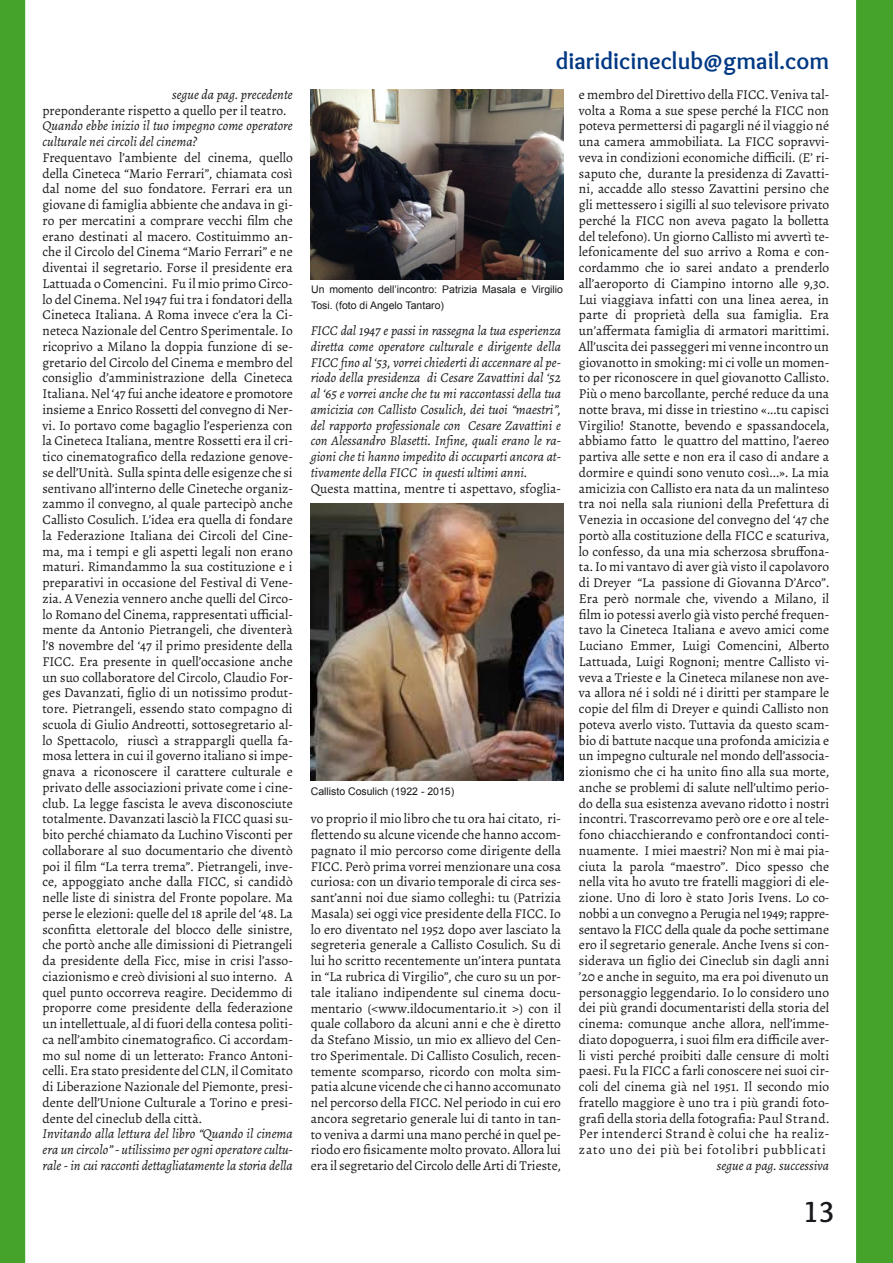
<style>
.page{position:relative;width:893px;height:1263px;background:#fff}
.page>*{position:absolute;margin:0;border:0;box-sizing:border-box;transform-origin:0 0}
.t1{font:700 30px "Overlock";color:#1a171c}
.t2{font:700 24px "Overlock";color:#003883}
.Testo{font:13.5px/15.8px "Alegreya";color:#1a171c;text-align:justify}
.Testo-2{font:italic 13.5px/15.8px "Alegreya";color:#1a171c;text-align:justify}
.autore_e_segue{font:italic 13.5px "Alegreya";color:#1a171c}
.didascalia{font:10.5px/15.8px "Arial";color:#1a171c}
</style>
<div class="page">
<div style="left:856px;top:0;width:37px;height:1263px;background:#45a22b"></div>
<div style="left:0;top:0;width:25px;height:1263px;background:#45a22b"></div>
<img style="left:311px;top:90px;width:253px;height:189px">
<img style="left:310px;top:504px;width:253px;height:276px">
<p class="autore_e_segue" style="left:172px;top:86px;width:122px">segue da pag. precedente</p>
<p class="Testo" style="left:43px;top:102px;width:245px">preponderante rispetto a quello per il teatro.</p>
<p class="Testo-2" style="left:43px;top:118px;width:252px">Quando ebbe inizio il tuo impegno come operatore culturale nei circoli del cinema?</p>
<p class="Testo" style="left:43px;top:149px;width:252px">Frequentavo l’ambiente del cinema, quello della Cineteca “Mario Ferrari”, chiamata così dal nome del suo fondatore. Ferrari era un giovane di famiglia abbiente che andava in gi&shy;ro per mercatini a comprare vecchi film che erano destinati al macero. Costituimmo an&shy;che il Circolo del Cinema “Mario Ferrari” e ne diventai il segretario. Forse il presidente era Lattuada o Comencini. Fu il mio primo Circo&shy;lo del Cinema. Nel 1947 fui tra i fondatori della Cineteca Italiana. A Roma invece c’era la Ci&shy;neteca Nazionale del Centro Sperimentale. Io ricoprivo a Milano la doppia funzione di se&shy;gretario del Circolo del Cinema e membro del consiglio d’amministrazione della Cineteca Italiana. Nel ‘47 fui anche ideatore e promotore insieme a Enrico Rossetti del convegno di Ner&shy;vi. Io portavo come bagaglio l’esperienza con la Cineteca Italiana, mentre Rossetti era il cri&shy;tico cinematografico della redazione genove&shy;se dell’Unità. Sulla spinta delle esigenze che si sentivano all’interno delle Cineteche organiz&shy;zammo il convegno, al quale partecipò anche Callisto Cosulich. L’idea era quella di fondare la Federazione Italiana dei Circoli del Cine&shy;ma, ma i tempi e gli aspetti legali non erano maturi. Rimandammo la sua costituzione e i preparativi in occasione del Festival di Vene&shy;zia. A Venezia vennero anche quelli del Circo&shy;lo Romano del Cinema, rappresentati ufficial&shy;mente da Antonio Pietrangeli, che diventerà l’8 novembre del ‘47 il primo presidente della FICC. Era presente in quell’occasione anche un suo collaboratore del Circolo, Claudio For&shy;ges Davanzati, figlio di un notissimo produt&shy;tore. Pietrangeli, essendo stato compagno di scuola di Giulio Andreotti, sottosegretario al&shy;lo Spettacolo, riuscì a strappargli quella fa&shy;mosa lettera in cui il governo italiano si impe&shy;gnava a riconoscere il carattere culturale e privato delle associazioni private come i cine&shy;club. La legge fascista le aveva disconosciute totalmente. Davanzati lasciò la FICC quasi su&shy;bito perché chiamato da Luchino Visconti per collaborare al suo documentario che diventò poi il film “La terra trema”. Pietrangeli, inve&shy;ce, appoggiato anche dalla FICC, si candidò nelle liste di sinistra del Fronte popolare. Ma perse le elezioni: quelle del 18 aprile del ‘48. La sconfitta elettorale del blocco delle sinistre, che portò anche alle dimissioni di Pietrangeli da presidente della Ficc, mise in crisi l’asso&shy;ciazionismo e creò divisioni al suo interno. A quel punto occorreva reagire. Decidemmo di proporre come presidente della federazione un intellettuale, al di fuori della contesa politi&shy;ca nell’ambito cinematografico. Ci accordam&shy;mo sul nome di un letterato: Franco Antoni&shy;celli. Era stato presidente del CLN, il Comitato di Liberazione Nazionale del Piemonte, presi&shy;dente dell’Unione Culturale a Torino e presi&shy;dente del cineclub della città.</p>
<p class="Testo-2" style="left:43px;top:1126px;width:252px">Invitando alla lettura del libro “Quando il cinema era un circolo” - utilissimo per ogni operatore cultu&shy;rale - in cui racconti dettagliatamente la storia della</p>
<h2 class="t2" style="left:556px;top:47px;width:275px">diaridicineclub@gmail.com</h2>
<p class="didascalia" style="left:311px;top:281px;width:253px">Un momento dell’incontro: Patrizia Masala e Virgilio<br>Tosi. (foto di Angelo Tantaro)</p>
<p class="Testo-2" style="left:311px;top:323px;width:252px">FICC dal 1947 e passi in rassegna la tua esperienza diretta come operatore culturale e dirigente della FICC fino al ‘53, vorrei chiederti di accennare al pe&shy;riodo della presidenza di Cesare Zavattini dal ‘52 al ‘65 e vorrei anche che tu mi raccontassi della tua amicizia con Callisto Cosulich, dei tuoi “maestri”, del rapporto professionale con Cesare Zavattini e con Alessandro Blasetti. Infine, quali erano le ra&shy;gioni che ti hanno impedito di occuparti ancora at&shy;tivamente della FICC in questi ultimi anni.</p>
<p class="Testo" style="left:311px;top:480px;width:252px">Questa mattina, mentre ti aspettavo, sfoglia-</p>
<p class="didascalia" style="left:311px;top:784px;width:145px">Callisto Cosulich (1922 - 2015)</p>
<p class="Testo" style="left:311px;top:811px;width:252px">vo proprio il mio libro che tu ora hai citato, ri&shy;flettendo su alcune vicende che hanno accom&shy;pagnato il mio percorso come dirigente della FICC. Però prima vorrei menzionare una cosa curiosa: con un divario temporale di circa ses&shy;sant’anni noi due siamo colleghi: tu (Patrizia Masala) sei oggi vice presidente della FICC. Io lo ero diventato nel 1952 dopo aver lasciato la segreteria generale a Callisto Cosulich. Su di lui ho scritto recentemente un’intera puntata in “La rubrica di Virgilio”, che curo su un por&shy;tale italiano indipendente sul cinema docu&shy;mentario (&lt;www.ildocumentario.it &gt;) con il quale collaboro da alcuni anni e che è diretto da Stefano Missio, un mio ex allievo del Cen&shy;tro Sperimentale. Di Callisto Cosulich, recen&shy;temente scomparso, ricordo con molta sim&shy;patia alcune vicende che ci hanno accomunato nel percorso della FICC. Nel periodo in cui ero ancora segretario generale lui di tanto in tan&shy;to veniva a darmi una mano perché in quel pe&shy;riodo ero fisicamente molto provato. Allora lui era il segretario del Circolo delle Arti di Trieste,</p>
<p class="Testo" style="left:579px;top:86px;width:252px">e membro del Direttivo della FICC. Veniva tal&shy;volta a Roma a sue spese perché la FICC non poteva permettersi di pagargli né il viaggio né una camera ammobiliata. La FICC sopravvi&shy;veva in condizioni economiche difficili. (E’ ri&shy;saputo che, durante la presidenza di Zavatti&shy;ni, accadde allo stesso Zavattini persino che gli mettessero i sigilli al suo televisore privato perché la FICC non aveva pagato la bolletta del telefono). Un giorno Callisto mi avvertì te&shy;lefonicamente del suo arrivo a Roma e con&shy;cordammo che io sarei andato a prenderlo all’aeroporto di Ciampino intorno alle 9,30.<br>Lui viaggiava infatti con una linea aerea, in parte di proprietà della sua famiglia. Era un’affermata famiglia di armatori marittimi.<br>All’uscita dei passeggeri mi venne incontro un giovanotto in smoking: mi ci volle un momen&shy;to per riconoscere in quel giovanotto Callisto.<br>Più o meno barcollante, perché reduce da una notte brava, mi disse in triestino «...tu capisci Virgilio! Stanotte, bevendo e spassandocela, abbiamo fatto le quattro del mattino, l’aereo partiva alle sette e non era il caso di andare a dormire e quindi sono venuto così...». La mia amicizia con Callisto era nata da un malinteso tra noi nella sala riunioni della Prefettura di Venezia in occasione del convegno del ‘47 che portò alla costituzione della FICC e scaturiva, lo confesso, da una mia scherzosa sbruffona&shy;ta. Io mi vantavo di aver già visto il capolavoro di Dreyer “La passione di Giovanna D’Arco”.<br>Era però normale che, vivendo a Milano, il film io potessi averlo già visto perché frequen&shy;tavo la Cineteca Italiana e avevo amici come Luciano Emmer, Luigi Comencini, Alberto Lattuada, Luigi Rognoni; mentre Callisto vi&shy;veva a Trieste e la Cineteca milanese non ave&shy;va allora né i soldi né i diritti per stampare le copie del film di Dreyer e quindi Callisto non poteva averlo visto. Tuttavia da questo scam&shy;bio di battute nacque una profonda amicizia e un impegno culturale nel mondo dell’associa&shy;zionismo che ci ha unito fino alla sua morte, anche se problemi di salute nell’ultimo perio&shy;do della sua esistenza avevano ridotto i nostri incontri. Trascorrevamo però ore e ore al tele&shy;fono chiacchierando e confrontandoci conti&shy;nuamente. I miei maestri? Non mi è mai pia&shy;ciuta la parola “maestro”. Dico spesso che nella vita ho avuto tre fratelli maggiori di ele&shy;zione. Uno di loro è stato Joris Ivens. Lo co&shy;nobbi a un convegno a Perugia nel 1949; rappre&shy;sentavo la FICC della quale da poche settimane ero il segretario generale. Anche Ivens si con&shy;siderava un figlio dei Cineclub sin dagli anni ’20 e anche in seguito, ma era poi divenuto un personaggio leggendario. Io lo considero uno dei più grandi documentaristi della storia del cinema: comunque anche allora, nell’imme&shy;diato dopoguerra, i suoi film era difficile aver&shy;li visti perché proibiti dalle censure di molti paesi. Fu la FICC a farli conoscere nei suoi cir&shy;coli del cinema già nel 1951. Il secondo mio fratello maggiore è uno tra i più grandi foto&shy;grafi della storia della fotografia: Paul Strand.<br>Per intenderci Strand è colui che ha realiz&shy;zato uno dei più bei fotolibri pubblicati</p>
<p class="autore_e_segue" style="left:717px;top:1157px;width:114px">segue a pag. successiva</p>
<h1 class="t1" style="left:803px;top:1194px;width:34px">13</h1>
</div>
